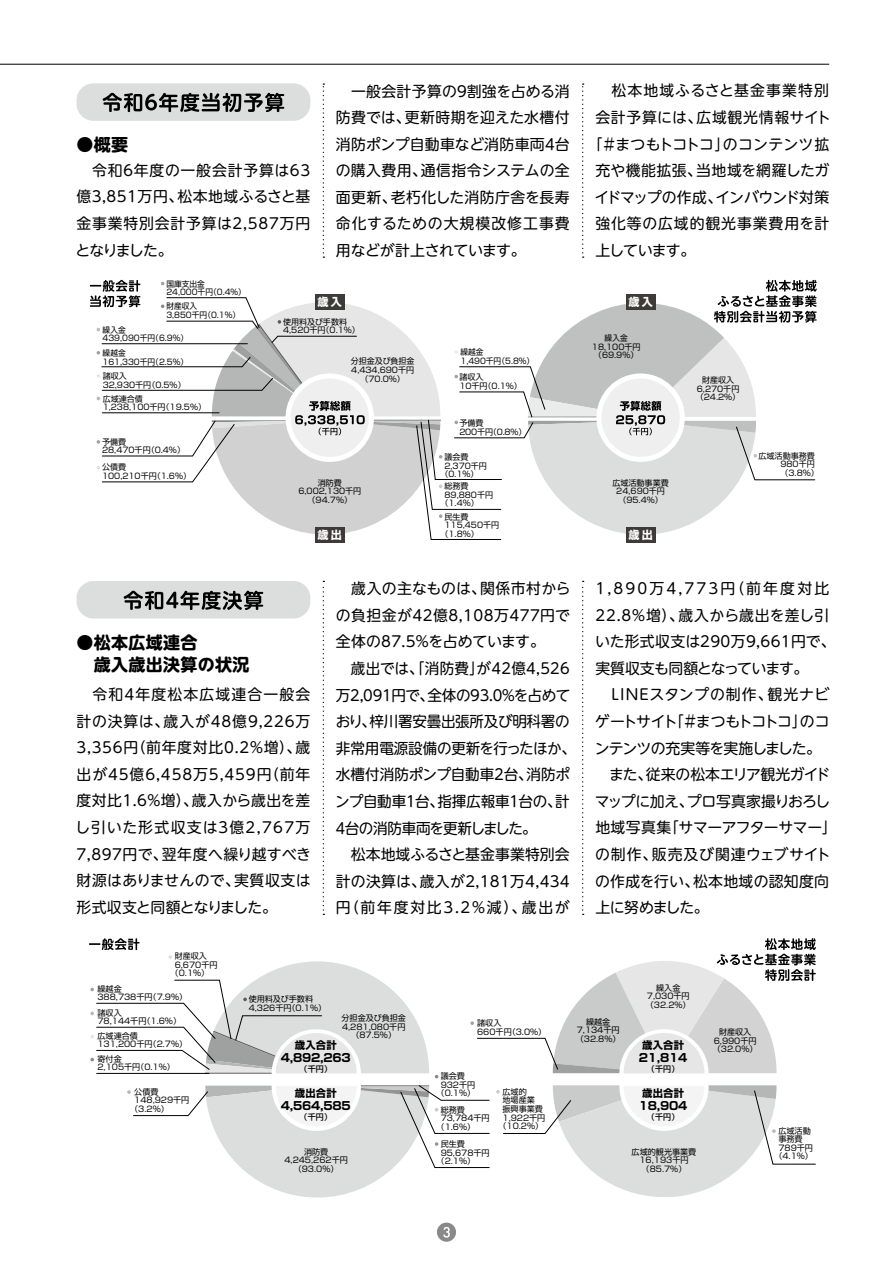
<style>
.page{position:relative;width:893px;height:1263px;background:#fff}
.page>*{position:absolute;margin:0;border:0;box-sizing:border-box;transform-origin:0 0}
.t1{font:700 16.95px/22.4px "UD Shin M Go Pro";letter-spacing:.02em;color:#000}
.t2{font:14.85px/26.5px "UD Shin M Go Pro";letter-spacing:.005em;color:#000;text-align:justify}
.t3{font:14.85px "UD Shin M Go Pro";letter-spacing:-.06em;color:#000}
.t4{font:14.85px "UD Shin M Go Pro";letter-spacing:.045em;color:#000}
.t5{font:14.85px "UD Shin M Go Pro";letter-spacing:.075em;color:#000}
.t6{font:14.85px "UD Shin M Go Pro";letter-spacing:.06em;color:#000}
.t7{font:700 11.4px "Shin Go Pro";letter-spacing:-.02em;color:#000}
.t8{font:700 11.1px "Shin Go Pro";letter-spacing:.2em;color:#fff}
.t9{font:700 10.35px "Shin Go Pro";letter-spacing:.02em;color:#000}
.t10{font:8.1px/8.6px "Shin Go Pro";color:#000}
.t11{font:8.1px/8.6px "Shin Go Pro";color:#000;scale:.96 1}
.t12{font:500 8.1px "Shin Go Pro";letter-spacing:.02em;color:#000}
.t13{font:8.1px/8.6px "Shin Go Pro";letter-spacing:-.02em;color:#000}
</style>
<div class="page">
<div style="left:77px;top:83px;width:233px;height:38px;background:#dcdddd;border-radius:17px"></div>
<div style="left:315px;top:527px;width:29px;height:15px;background:#3e3a39"></div>
<div style="left:626px;top:527px;width:29px;height:15px;background:#3e3a39"></div>
<svg style="left:90px;top:280px;width:727px;height:261px"></svg>
<svg style="left:89px;top:938px;width:727px;height:260px"></svg>
<svg style="left:103px;top:93px;width:181px;height:19px"></svg>
<div style="left:77px;top:581px;width:233px;height:37px;background:#dcdddd;border-radius:17px"></div>
<svg style="left:124px;top:591px;width:139px;height:19px"></svg>
<svg style="left:323px;top:581px;width:1px;height:334px"></svg>
<svg style="left:582px;top:581px;width:2px;height:334px"></svg>
<svg style="left:323px;top:83px;width:1px;height:175px"></svg>
<svg style="left:582px;top:83px;width:2px;height:175px"></svg>
<div style="left:437px;top:1222px;width:19px;height:20px;background:#898989;border-radius:50%"></div>
<svg style="left:443px;top:1227px;width:7px;height:10px"></svg>
<hr style="left:0;top:64px;width:829px;height:1px;background:#000">
<p class="t1" style="left:76px;top:133px;width:53px">●概要</p>
<p class="t2" style="left:76px;top:156px;width:236px">　令和６年度の一般会計予算は63億3,851万円、松本地域ふるさと基金事業特別会計予算は2,587万円となりました。</p>
<p class="t2" style="left:336px;top:77px;width:236px">　一般会計予算の９割強を占める消防費では、更新時期を迎えた水槽付消防ポンプ自動車など消防車両４台の購入費用、通信指令システムの全面更新、老朽化した消防庁舎を長寿命化するための大規模改修工事費用などが計上されています。</p>
<p class="t5" style="left:595px;top:79px;width:235px">　松本地域ふるさと基金事業特別</p>
<p class="t4" style="left:595px;top:105px;width:237px">会計予算には、広域観光情報サイト</p>
<p class="t2" style="left:587px;top:130px;width:243px">「＃まつもトコトコ」のコンテンツ拡</p>
<p class="t2" style="left:595px;top:157px;width:236px">充や機能拡張、当地域を網羅したガ</p>
<p class="t3" style="left:595px;top:185px;width:236px">イドマップの作成、インバウンド対策</p>
<p class="t6" style="left:595px;top:212px;width:235px">強化等の広域的観光事業費用を計</p>
<p class="t2" style="left:595px;top:236px;width:102px">上しています。</p>
<p class="t11" style="left:166px;top:278px;width:84px">国庫支出金<br>24,000千円（0.4％）</p>
<p class="t11" style="left:166px;top:301px;width:78px">財産収入<br>3,850千円（0.1％）</p>
<p class="t11" style="left:103px;top:324px;width:91px">繰入金<br>439,090千円（6.9％）</p>
<p class="t11" style="left:103px;top:348px;width:91px">繰越金<br>161,330千円（2.5％）</p>
<p class="t10" style="left:103px;top:371px;width:84px">諸収入<br>32,930千円（0.5％）</p>
<p class="t10" style="left:103px;top:393px;width:105px">広域連合債<br>1,238,100千円（19.5％）</p>
<p class="t10" style="left:102px;top:436px;width:84px">予備費<br>28,470千円（0.4％）</p>
<p class="t10" style="left:102px;top:462px;width:91px">公債費<br>100,210千円（1.6％）</p>
<p class="t8" style="left:318px;top:293px;width:26px">歳入</p>
<p class="t10" style="left:283px;top:316px;width:78px">使用料及び手数料<br>4,520千円（0.1％）</p>
<p class="t10" style="left:351px;top:355px;width:65px;line-height:9.3px;text-align:center">分担金及び負担金<br>4,434,690千円（70.0％）</p>
<p class="t10" style="left:298px;top:477px;width:64px;text-align:center">消防費<br>6,002,130千円（94.7％）</p>
<p class="t8" style="left:318px;top:526px;width:26px">歳出</p>
<p class="t11" style="left:460px;top:347px;width:78px">繰越金<br>1,490千円（5.8％）</p>
<p class="t10" style="left:459px;top:372px;width:64px">諸収入<br>10千円（0.1%）</p>
<p class="t13" style="left:459px;top:418px;width:69px">予備費<br>200千円（0.8%）</p>
<p class="t10" style="left:444px;top:452px;width:26px">議会費</p>
<p class="t10" style="left:444px;top:460px;width:44px">2,370千円</p>
<p class="t10" style="left:440px;top:469px;width:40px">（０．1％）</p>
<p class="t10" style="left:444px;top:481px;width:26px">総務費</p>
<p class="t10" style="left:444px;top:489px;width:50px">89,880千円</p>
<p class="t10" style="left:440px;top:498px;width:40px">（1.4％）</p>
<p class="t10" style="left:444px;top:511px;width:26px">民生費</p>
<p class="t10" style="left:444px;top:520px;width:56px">115,450千円</p>
<p class="t10" style="left:440px;top:528px;width:40px">（1.8％）</p>
<p class="t8" style="left:628px;top:293px;width:26px">歳入</p>
<p class="t11" style="left:592px;top:333px;width:52px;text-align:center">繰入金<br>18,100千円（69.9％）</p>
<p class="t10" style="left:612px;top:477px;width:58px;text-align:center">広域活動事業費<br>24,690千円（95.4％）</p>
<p class="t8" style="left:628px;top:526px;width:26px">歳出</p>
<p class="t10" style="left:696px;top:375px;width:46px;text-align:center">財産収入<br>6,270千円（24.2％）</p>
<p class="t10" style="left:780px;top:451px;width:40px;text-indent:-22px">広域活動事務費<br>980千円（3.8％）</p>
<p class="t1" style="left:77px;top:630px;width:174px">●松本広域連合<br>　歳入歳出決算の状況</p>
<p class="t2" style="left:75px;top:680px;width:237px">　令和4年度松本広域連合一般会計の決算は、歳入が48億9,226万3,356円（前年度対比0.2％増）、歳出が45億6,458万5,459円（前年度対比1.6％増）、歳入から歳出を差し引いた形式収支は３億2,767万7,897円で、翌年度へ繰り越すべき財源はありませんので、実質収支は形式収支と同額となりました。</p>
<p class="t10" style="left:175px;top:951px;width:34px">財産収入</p>
<p class="t10" style="left:175px;top:959px;width:44px">6,670千円</p>
<p class="t10" style="left:171px;top:968px;width:40px">（0.1％）</p>
<p class="t2" style="left:333px;top:575px;width:244px;text-align:left">　歳入の主なものは、関係市村からの負担金が42億8,108万477円で全体の87.5％を占めています。<br>　歳出では、「消防費」が42億4,526万2,091円で、全体の93.0％を占めており、梓川署安曇出張所及び明科署の非常用電源設備の更新を行ったほか、水槽付消防ポンプ自動車２台、消防ポンプ自動車１台、指揮広報車１台の、計<br>４台の消防車両を更新しました。<br>　松本地域ふるさと基金事業特別会計の決算は、歳入が2,181万4,434円（前年度対比3.2％減）、歳出が</p>
<p class="t2" style="left:595px;top:574px;width:244px;text-align:left">1,890万4,773円（前年度対比<br>22.8％増）、歳入から歳出を差し引いた形式収支は290万9,661円で、実質収支も同額となっています。　LINEスタンプの制作、観光ナビゲートサイト「＃まつもトコトコ」のコンテンツの充実等を実施しました。　また、従来の松本エリア観光ガイドマップに加え、プロ写真家撮りおろし地域写真集「サマーアフターサマー」の制作、販売及び関連ウェブサイトの作成を行い、松本地域の認知度向上に努めました。</p>
<p class="t10" style="left:97px;top:983px;width:91px">繰越金<br>388,738千円（7.9％）</p>
<p class="t10" style="left:97px;top:1007px;width:85px">諸収入<br>78,144千円（1.6％）</p>
<p class="t10" style="left:97px;top:1030px;width:91px">広域連合債<br>131,200千円（2.7％）</p>
<p class="t10" style="left:97px;top:1053px;width:79px">寄付金<br>2,105千円（0.1％）</p>
<p class="t10" style="left:134px;top:1086px;width:26px">公債費</p>
<p class="t10" style="left:134px;top:1095px;width:57px">148,929千円</p>
<p class="t10" style="left:130px;top:1104px;width:40px">（3.2％）</p>
<p class="t10" style="left:249px;top:994px;width:79px">使用料及び手数料<br>4,326千円（0.1％）</p>
<p class="t10" style="left:646px;top:982px;width:46px;text-align:center">繰入金<br>7,030千円（32.2％）</p>
<p class="t10" style="left:342px;top:1013px;width:66px;text-align:center">分担金及び負担金<br>4,281,080千円（87.5％）</p>
<p class="t9" style="left:295px;top:1037px;width:43px">歳入合計</p>
<p class="t7" style="left:281px;top:1048px;width:72px">4,892,263</p>
<p class="t12" style="left:300px;top:1062px;width:34px">（千円）</p>
<p class="t9" style="left:295px;top:1085px;width:43px">歳出合計</p>
<p class="t7" style="left:281px;top:1096px;width:72px">4,564,585</p>
<p class="t12" style="left:300px;top:1110px;width:34px">（千円）</p>
<p class="t10" style="left:284px;top:1146px;width:65px;text-align:center">消防費<br>4,245,262千円（93.0％）</p>
<p class="t10" style="left:477px;top:1018px;width:71px">諸収入<br>660千円（3.0％）</p>
<p class="t10" style="left:441px;top:1071px;width:26px">議会費</p>
<p class="t10" style="left:441px;top:1079px;width:36px">932千円</p>
<p class="t10" style="left:437px;top:1088px;width:40px">（0.1％）</p>
<p class="t10" style="left:441px;top:1104px;width:26px">総務費</p>
<p class="t10" style="left:441px;top:1113px;width:51px">73,784千円</p>
<p class="t10" style="left:437px;top:1121px;width:40px">（1.6％）</p>
<p class="t10" style="left:441px;top:1139px;width:26px">民生費</p>
<p class="t10" style="left:441px;top:1147px;width:51px">95,678千円</p>
<p class="t10" style="left:437px;top:1156px;width:40px">（2.1％）</p>
<p class="t10" style="left:503px;top:1086px;width:26px">広域的</p>
<p class="t10" style="left:503px;top:1095px;width:34px">地場産業</p>
<p class="t10" style="left:503px;top:1104px;width:42px">振興事業費</p>
<p class="t10" style="left:503px;top:1112px;width:44px">1,922千円</p>
<p class="t10" style="left:498px;top:1121px;width:46px">（10.2％）</p>
<p class="t10" style="left:576px;top:1016px;width:46px;text-align:center">繰越金<br>7,134千円（32.8％）</p>
<p class="t9" style="left:642px;top:1037px;width:43px">歳入合計</p>
<p class="t7" style="left:639px;top:1048px;width:50px">21,814</p>
<p class="t12" style="left:647px;top:1062px;width:34px">（千円）</p>
<p class="t9" style="left:642px;top:1085px;width:43px">歳出合計</p>
<p class="t7" style="left:639px;top:1096px;width:50px">18,904</p>
<p class="t12" style="left:647px;top:1110px;width:34px">（千円）</p>
<p class="t10" style="left:632px;top:1146px;width:66px;text-align:center">広域的観光事業費<br>16,193千円（85.7％）</p>
<p class="t10" style="left:713px;top:1026px;width:46px;text-align:center">財産収入<br>6,990千円（32.0％）</p>
<p class="t10" style="left:778px;top:1125px;width:34px">広域活動</p>
<p class="t10" style="left:778px;top:1134px;width:26px">事務費</p>
<p class="t10" style="left:778px;top:1142px;width:36px">789千円</p>
<p class="t10" style="left:774px;top:1151px;width:40px">（4.1％）</p>
</div>
